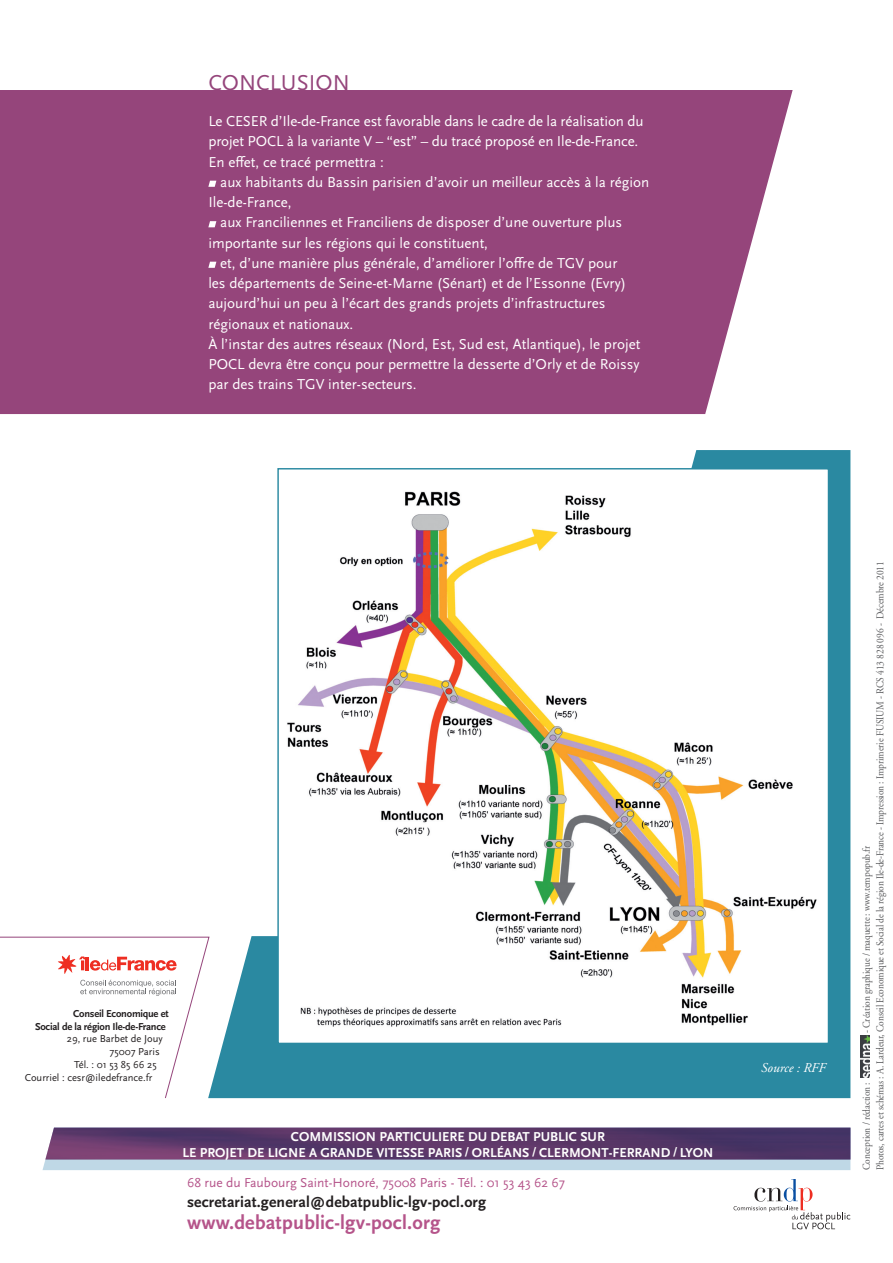
<style>
.page{position:relative;width:893px;height:1263px;background:#fff}
.page>*{position:absolute;margin:0;border:0;box-sizing:border-box;transform-origin:0 0}
.t1{font:22.5px "Scala Sans Pro";color:#95457b}
.t2{font:700 20.25px "Scala Sans Pro";letter-spacing:.01em;color:#b5548a}
.t3{font:700 15.75px "Scala Sans Pro";letter-spacing:.01em;color:#231f20}
.t4{font:15px/20.2px "Scala Sans Pro";color:#fff}
.t5{font:700 13.5px/15.8px "Scala Sans Pro";color:#fff;text-align:center}
.t6{font:13.5px "Scala Sans Pro";color:#b5548a}
.t7{font:italic 13.5px "Adobe Garamond LT";color:#fff}
.t8{font:10.5px/13.5px "Adobe Garamond LT";letter-spacing:-.01em;color:#57585a;scale:.9 1}
.t9{font:10.5px "Scala Sans Pro";color:#231f20}
.t10{font:700 10.5px/12.8px "Scala Sans Pro";letter-spacing:-.02em;color:#231f20;text-align:right}
</style>
<div class="page">
<svg style="left:0;top:936px;width:210px;height:163px"></svg>
<div style="left:0;top:90px;width:793px;height:324px;background:#95457b"></div>
<svg style="left:43px;top:1127px;width:807px;height:43px;background:#756289"></svg>
<svg style="left:734px;top:1179px;width:116px;height:50px"></svg>
<svg style="left:208px;top:450px;width:662px;height:648px"></svg>
<img style="left:284px;top:474px;width:543px;height:568px">
<svg style="left:208px;top:181px;width:8px;height:6px"></svg>
<svg style="left:208px;top:221px;width:8px;height:6px"></svg>
<svg style="left:208px;top:262px;width:8px;height:6px"></svg>
<h1 class="t1" style="left:208px;top:68px;width:143px">CONCLUSION</h1>
<p class="t4" style="left:208px;top:110px;width:437px">Le CESER d’Ile-de-France est favorable dans le cadre de la réalisation du projet POCL à la variante V – “est” – du tracé proposé en Ile-de-France.<br>En effet, ce tracé permettra :</p>
<p class="t4" style="left:220px;top:171px;width:430px">aux habitants du Bassin parisien d’avoir un meilleur accès à la région</p>
<p class="t4" style="left:208px;top:191px;width:85px">Ile-de-France,</p>
<p class="t4" style="left:220px;top:212px;width:404px">aux Franciliennes et Franciliens de disposer d’une ouverture plus</p>
<p class="t4" style="left:208px;top:232px;width:281px">importante sur les régions qui le constituent,</p>
<p class="t4" style="left:220px;top:252px;width:399px">et, d’une manière plus générale, d’améliorer l’offre de TGV pour</p>
<p class="t4" style="left:208px;top:272px;width:419px">les départements de Seine-et-Marne (Sénart) et de l’Essonne (Evry)</p>
<p class="t4" style="left:208px;top:293px;width:399px">aujourd’hui un peu à l’écart des grands projets d’infrastructures</p>
<p class="t4" style="left:208px;top:313px;width:146px">régionaux et nationaux.</p>
<p class="t4" style="left:208px;top:333px;width:434px">À l’instar des autres réseaux (Nord, Est, Sud est, Atlantique), le projet</p>
<p class="t4" style="left:208px;top:353px;width:433px">POCL devra être conçu pour permettre la desserte d’Orly et de Roissy</p>
<p class="t4" style="left:208px;top:374px;width:210px">par des trains TGV inter-secteurs.</p>
<p class="t10" style="left:35px;top:1006px;width:135px">Conseil Economique et<br>Social de la région Ile-de-France</p>
<p class="t9" style="left:67px;top:1032px;width:97px">29, rue Barbet de Jouy</p>
<p class="t9" style="left:110px;top:1045px;width:52px">75007 Paris</p>
<p class="t9" style="left:74px;top:1057px;width:84px">Tél. : 01 53 85 66 25</p>
<p class="t9" style="left:25px;top:1070px;width:129px">Courriel : cesr@iledefrance.fr</p>
<p class="t5" style="left:183px;top:1128px;width:532px">COMMISSION PARTICULIERE DU DEBAT PUBLIC SUR<br>LE PROJET DE LIGNE A GRANDE VITESSE PARIS <sup>/</sup> ORLÉANS <sup>/</sup> CLERMONT-FERRAND <sup>/</sup> LYON</p>
<p class="t6" style="left:187px;top:1173px;width:380px">68 rue du Faubourg Saint-Honoré, 75008 Paris - Tél. : 01 53 43 62 67</p>
<p class="t3" style="left:187px;top:1190px;width:300px">secretariat.general@debatpublic-lgv-pocl.org</p>
<h2 class="t2" style="left:187px;top:1208px;width:255px">www.debatpublic-lgv-pocl.org</h2>
<p class="t7" style="left:761px;top:1059px;width:66px">Source : RFF</p>
<p class="t8" style="left:860px;top:1170px;width:678px;text-indent:137px;rotate:-90deg">- Création graphique / maquette : www.tempopub.fr<br>Photos, cartes et schémas : A. Lardeur, Conseil Economique et Social de la région Ile-de-France - Impression : Imprimerie FUSIUM - RCS 413 828 096 - Décembre 2011</p>
<p class="t8" style="left:860px;top:1170px;width:99px;rotate:-90deg">Conception / rédaction :</p>
</div>
